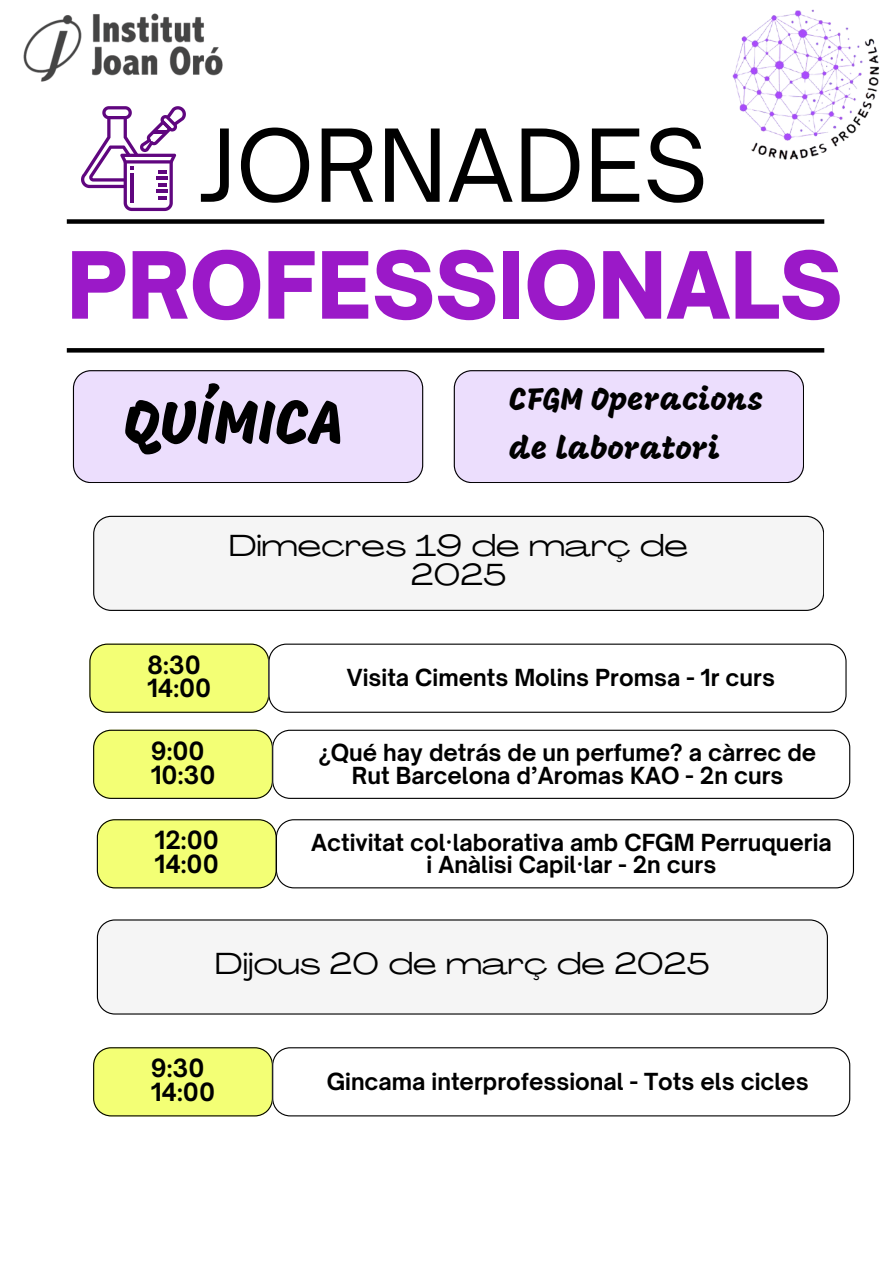
<style>
.page{position:relative;width:894px;height:1264px;background:#fff}
.page>*{position:absolute;margin:0;border:0;box-sizing:border-box;transform-origin:0 0}
.t1{font:96px "Open Sauce One";color:#000}
.t2{font:900 88.5px "Open Sauce One";color:#9b19c8}
.t3{font:61.65px "Mogra";color:#000}
.t4{font:31.5px "Mogra";color:#000}
.t5{font:30px/29.2px "Agrandir Grand";color:#000;text-align:center}
.t6{font:700 24px/23.7px "Open Sauce One";color:#000}
.t7{font:700 22.5px/22.5px "Open Sauce One";color:#000;text-align:center}
</style>
<div class="page">
<div style="left:67px;top:219px;width:757px;height:5px;background:#000"></div>
<svg style="left:67px;top:348px;width:757px;height:4px;background:#050505"></svg>
<svg style="left:89px;top:643px;width:757px;height:69px"></svg>
<div style="left:453px;top:370px;width:350px;height:113px;background:#ecdefd"></div>
<img style="left:732px;top:9px;width:148px;height:151px">
<div style="left:73px;top:370px;width:350px;height:113px;background:#ecdefd"></div>
<div style="left:93px;top:516px;width:730px;height:95px;background:#f5f5f5"></div>
<svg style="left:93px;top:1047px;width:757px;height:69px"></svg>
<div style="left:97px;top:919px;width:730px;height:95px;background:#f5f5f5"></div>
<svg style="left:93px;top:729px;width:757px;height:70px"></svg>
<svg style="left:97px;top:819px;width:756px;height:69px"></svg>
<svg style="left:81px;top:106px;width:105px;height:105px"></svg>
<img style="left:23px;top:13px;width:200px;height:69px">
<p class="t1" style="left:199px;top:106px;width:510px">JORNADES</p>
<p class="t2" style="left:67px;top:230px;width:777px">PROFESSIONALS</p>
<h1 class="t3" style="left:124px;top:397px;width:221px">QUÍMICA</h1>
<p class="t4" style="left:509px;top:386px;width:256px">CFGM Operacions</p>
<p class="t4" style="left:509px;top:435px;width:212px">de laboratori</p>
<p class="t5" style="left:229px;top:533px;width:460px">Dimecres 19 de març de<br>2025</p>
<p class="t6" style="left:147px;top:652px;width:66px">8:30<br>14:00</p>
<h2 class="t7" style="left:347px;top:666px;width:429px">Visita Ciments Molins Promsa - 1r curs</h2>
<p class="t6" style="left:151px;top:739px;width:66px">9:00<br>10:30</p>
<h5 class="t7" style="left:319px;top:741px;width:498px">¿Qué hay detrás de un perfume? a càrrec de<br>Rut Barcelona d’Aromas KAO - 2n curs</h5>
<p class="t6" style="left:154px;top:828px;width:66px">12:00<br>14:00</p>
<h5 class="t7" style="left:311px;top:830px;width:522px">Activitat col·laborativa amb CFGM Perruqueria i Anàlisi Capil·lar - 2n curs</h5>
<h4 class="t5" style="left:215px;top:951px;width:495px">Dijous 20 de març de 2025</h4>
<p class="t6" style="left:151px;top:1056px;width:66px">9:30<br>14:00</p>
<h3 class="t7" style="left:326px;top:1069px;width:483px">Gincama interprofessional - Tots els cicles</h3>
</div>
